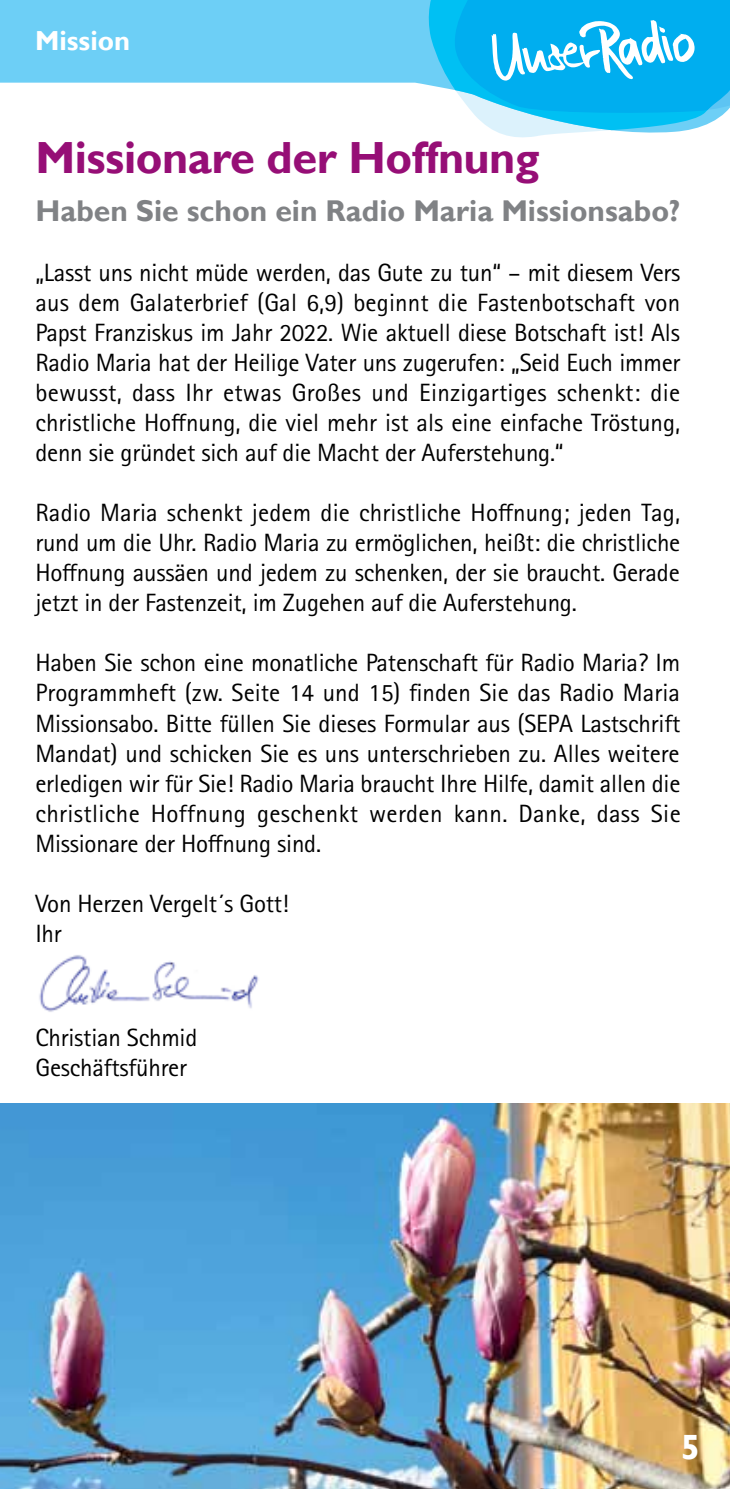
<style>
.page{position:relative;width:730px;height:1489px;background:#fff}
.page>*{position:absolute;margin:0;border:0;box-sizing:border-box;transform-origin:0 0}
.t1{font:700 45px "Gill Sans";letter-spacing:-.01em;color:#960e76}
.t2{font:700 35px "Gill Sans";color:#fff}
.t3{font:700 30px "Gill Sans";color:#808285}
.t4{font:700 27.5px "Gill Sans";color:#fff}
.t5{font:25px/30px "Rotis Sans Serif Pro";letter-spacing:-.01em;color:#000;text-align:justify}
</style>
<div class="page">
<div style="left:0;top:0;width:426px;height:85px;background:#6dcff6"></div>
<svg style="left:426px;top:0;width:304px;height:138px"></svg>
<img style="left:39px;top:955px;width:220px;height:57px">
<img style="left:0;top:1103px;width:730px;height:385px">
<p class="t4" style="left:35px;top:25px;width:97px">Mission</p>
<h1 class="t1" style="left:35px;top:131px;width:506px">Missionare der Hoffnung</h1>
<p class="t3" style="left:35px;top:193px;width:646px">Haben Sie schon ein Radio Maria Missionsabo?</p>
<p class="t5" style="left:35px;top:258px;width:646px">„Lasst uns nicht müde werden, das Gute zu tun“ – mit diesem Vers aus dem Galaterbrief (Gal 6,9) beginnt die Fastenbotschaft von Papst Franziskus im Jahr 2022. Wie aktuell diese Botschaft ist! Als Radio Maria hat der Heilige Vater uns zugerufen: „Seid Euch immer bewusst, dass Ihr etwas Großes und Einzigartiges schenkt: die christliche Hoffnung, die viel mehr ist als eine einfache Tröstung, denn sie gründet sich auf die Macht der Auferstehung.“</p>
<p class="t5" style="left:35px;top:498px;width:646px">Radio Maria schenkt jedem die christliche Hoffnung; jeden Tag, rund um die Uhr. Radio Maria zu ermöglichen, heißt: die christliche Hoffnung aussäen und jedem zu schenken, der sie braucht. Gerade jetzt in der Fastenzeit, im Zugehen auf die Auferstehung.</p>
<p class="t5" style="left:35px;top:648px;width:647px">Haben Sie schon eine monatliche Patenschaft für Radio Maria? Im Programmheft (zw. Seite 14 und 15) finden Sie das Radio Maria Missionsabo. Bitte füllen Sie dieses Formular aus (SEPA Lastschrift Mandat) und schicken Sie es uns unterschrieben zu. Alles weitere erledigen wir für Sie! Radio Maria braucht Ihre Hilfe, damit allen die christliche Hoffnung geschenkt werden kann. Danke, dass Sie Missionare der Hoffnung sind.</p>
<p class="t5" style="left:35px;top:888px;width:255px">Von Herzen Vergelt´s Gott!<br>Ihr</p>
<p class="t5" style="left:35px;top:1022px;width:163px">Christian Schmid<br>Geschäftsführer</p>
<h2 class="t2" style="left:681px;top:1426px;width:21px">5</h2>
</div>
